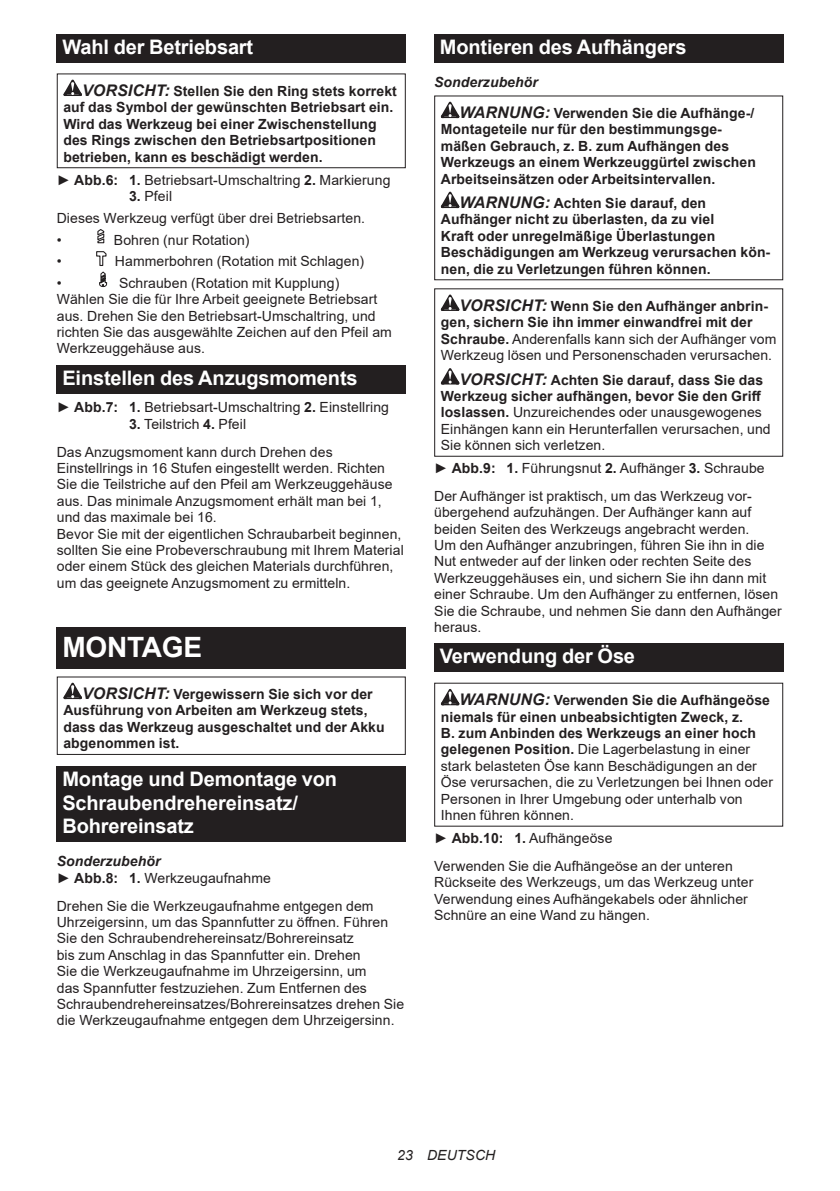
<style>
.page{position:relative;width:840px;height:1191px;background:#fff}
.page>*{position:absolute;margin:0;border:0;box-sizing:border-box;transform-origin:0 0}
.t1{font:700 28px "Arial";letter-spacing:-.01em;color:#fff}
.t2{font:700 20px/23.4px "Arial";letter-spacing:-.01em;color:#fff}
.t3{font:14px/16.4px "Arial";letter-spacing:.005em;color:#231f20}
.t4{font:700 14px/16.4px "Arial";letter-spacing:.005em;color:#231f20}
.t5{font:italic 14px "Arial";letter-spacing:.005em;color:#231f20}
.s1{font-style:italic;font-size:16px}
.s2{font-weight:700}
.s3{font-weight:700;font-style:italic}
.s4{font-style:italic}
.s5{font-weight:700;font-style:italic;font-size:16px}
</style>
<div class="page">
<div style="left:57px;top:34px;width:348px;height:29px;background:#231f20"></div>
<svg style="left:63px;top:80px;width:19px;height:16px"></svg>
<div style="left:57px;top:73px;width:348px;height:95px;border:1px solid #231f20"></div>
<svg style="left:97px;top:229px;width:8px;height:15px"></svg>
<svg style="left:96px;top:251px;width:11px;height:36px"></svg>
<div style="left:57px;top:365px;width:348px;height:28px;background:#231f20"></div>
<div style="left:57px;top:627px;width:348px;height:41px;background:#231f20"></div>
<svg style="left:63px;top:682px;width:19px;height:17px"></svg>
<div style="left:57px;top:676px;width:348px;height:79px;border:1px solid #231f20"></div>
<div style="left:57px;top:766px;width:348px;height:75px;background:#231f20"></div>
<div style="left:434px;top:34px;width:348px;height:29px;background:#231f20"></div>
<svg style="left:440px;top:102px;width:19px;height:16px"></svg>
<svg style="left:440px;top:192px;width:19px;height:16px"></svg>
<svg style="left:440px;top:294px;width:19px;height:17px"></svg>
<svg style="left:440px;top:368px;width:19px;height:16px"></svg>
<div style="left:434px;top:288px;width:348px;height:169px;border:1px solid #231f20"></div>
<div style="left:434px;top:643px;width:348px;height:29px;background:#231f20"></div>
<svg style="left:440px;top:689px;width:19px;height:16px"></svg>
<h2 class="t2" style="left:62px;top:36px;width:192px">Wahl der Betriebsart</h2>
<p class="t4" style="left:63px;top:83px;width:335px;text-indent:19px"><span class="s1">VORSICHT:</span> Stellen Sie den Ring stets korrekt auf das Symbol der gewünschten Betriebsart ein.<br>Wird das Werkzeug bei einer Zwischenstellung des Rings zwischen den Betriebsartpositionen betrieben, kann es beschädigt werden.</p>
<p class="t3" style="left:57px;top:171px;width:335px">► <span class="s2">Abb.6: 1.</span> Betriebsart-Umschaltring <span class="s2">2.</span> Markierung</p>
<p class="t3" style="left:57px;top:185px;width:310px;line-height:21.8px;text-indent:72px"><span class="s2">3.</span> Pfeil<br>Dieses Werkzeug verfügt über drei Betriebsarten. •</p>
<p class="t3" style="left:114px;top:231px;width:137px">Bohren (nur Rotation)</p>
<p class="t3" style="left:57px;top:253px;width:6px">•</p>
<p class="t3" style="left:115px;top:253px;width:251px">Hammerbohren (Rotation mit Schlagen)</p>
<p class="t3" style="left:57px;top:275px;width:6px">•</p>
<p class="t3" style="left:57px;top:275px;width:336px;text-indent:62px">Schrauben (Rotation mit Kupplung)<br>Wählen Sie die für Ihre Arbeit geeignete Betriebsart aus. Drehen Sie den Betriebsart-Umschaltring, und richten Sie das ausgewählte Zeichen auf den Pfeil am Werkzeuggehäuse aus.</p>
<h2 class="t2" style="left:62px;top:366px;width:296px">Einstellen des Anzugsmoments</h2>
<p class="t3" style="left:57px;top:399px;width:333px">► <span class="s2">Abb.7: 1.</span> Betriebsart-Umschaltring <span class="s2">2.</span> Einstellring</p>
<p class="t3" style="left:57px;top:410px;width:277px;line-height:27.8px;text-indent:72px"><span class="s2">3.</span> Teilstrich <span class="s2">4.</span> Pfeil<br>Das Anzugsmoment kann durch Drehen des</p>
<p class="t3" style="left:57px;top:460px;width:348px">Einstellrings in 16 Stufen eingestellt werden. Richten Sie die Teilstriche auf den Pfeil am Werkzeuggehäuse aus. Das minimale Anzugsmoment erhält man bei 1, und das maximale bei 16.<br>Bevor Sie mit der eigentlichen Schraubarbeit beginnen, sollten Sie eine Probeverschraubung mit Ihrem Material oder einem Stück des gleichen Materials durchführen, um das geeignete Anzugsmoment zu ermitteln.</p>
<h1 class="t1" style="left:62px;top:627px;width:141px">MONTAGE</h1>
<p class="t4" style="left:63px;top:686px;width:322px;text-indent:19px"><span class="s1">VORSICHT:</span> Vergewissern Sie sich vor der Ausführung von Arbeiten am Werkzeug stets, dass das Werkzeug ausgeschaltet und der Akku abgenommen ist.</p>
<h2 class="t2" style="left:62px;top:767px;width:276px">Montage und Demontage von<br>Schraubendrehereinsatz/<br>Bohrereinsatz</h2>
<p class="t3" style="left:57px;top:853px;width:215px"><span class="s3">Sonderzubehör<br></span>► <span class="s2">Abb.8: 1.</span> Werkzeugaufnahme</p>
<p class="t3" style="left:57px;top:897px;width:349px">Drehen Sie die Werkzeugaufnahme entgegen dem Uhrzeigersinn, um das Spannfutter zu öffnen. Führen Sie den Schraubendrehereinsatz/Bohrereinsatz<br>bis zum Anschlag in das Spannfutter ein. Drehen<br>Sie die Werkzeugaufnahme im Uhrzeigersinn, um<br>das Spannfutter festzuziehen. Zum Entfernen des Schraubendrehereinsatzes/Bohrereinsatzes drehen Sie die Werkzeugaufnahme entgegen dem Uhrzeigersinn.</p>
<h2 class="t2" style="left:439px;top:36px;width:248px">Montieren des Aufhängers</h2>
<p class="t4" style="left:459px;top:67px;width:296px;line-height:30.6px;text-indent:-25px"><span class="s4">Sonderzubehör<br></span><span class="s1">WARNUNG:</span> Verwenden Sie die Aufhänge-/</p>
<p class="t4" style="left:440px;top:121px;width:316px">Montageteile nur für den bestimmungsge&shy;mäßen Gebrauch, z. B. zum Aufhängen des Werkzeugs an einem Werkzeuggürtel zwischen Arbeitseinsätzen oder Arbeitsintervallen.</p>
<p class="t4" style="left:440px;top:195px;width:330px;text-indent:19px"><span class="s1">WARNUNG:</span> Achten Sie darauf, den Aufhänger nicht zu überlasten, da zu viel<br>Kraft oder unregelmäßige Überlastungen Beschädigungen am Werkzeug verursachen kön&shy;nen, die zu Verletzungen führen können.</p>
<p class="t3" style="left:440px;top:298px;width:337px;text-indent:19px"><span class="s5">VORSICHT:</span> <span class="s2">Wenn Sie den Aufhänger anbrin&shy;gen, sichern Sie ihn immer einwandfrei mit der Schraube.</span> Anderenfalls kann sich der Aufhänger vom Werkzeug lösen und Personenschaden verursachen.</p>
<p class="t3" style="left:440px;top:371px;width:331px;text-indent:19px"><span class="s5">VORSICHT:</span> <span class="s2">Achten Sie darauf, dass Sie das Werkzeug sicher aufhängen, bevor Sie den Griff loslassen.</span> Unzureichendes oder unausgewogenes Einhängen kann ein Herunterfallen verursachen, und Sie können sich verletzen.</p>
<p class="t3" style="left:434px;top:454px;width:332px;line-height:27.8px">► <span class="s2">Abb.9: 1.</span> Führungsnut <span class="s2">2.</span> Aufhänger <span class="s2">3.</span> Schraube<br>Der Aufhänger ist praktisch, um das Werkzeug vor-</p>
<p class="t3" style="left:434px;top:504px;width:349px">übergehend aufzuhängen. Der Aufhänger kann auf beiden Seiten des Werkzeugs angebracht werden.<br>Um den Aufhänger anzubringen, führen Sie ihn in die Nut entweder auf der linken oder rechten Seite des Werkzeuggehäuses ein, und sichern Sie ihn dann mit einer Schraube. Um den Aufhänger zu entfernen, lösen Sie die Schraube, und nehmen Sie dann den Aufhänger heraus.</p>
<h2 class="t2" style="left:439px;top:645px;width:197px">Verwendung der Öse</h2>
<p class="t3" style="left:440px;top:692px;width:333px;text-indent:19px"><span class="s5">WARNUNG:</span> <span class="s2">Verwenden Sie die Aufhängeöse niemals für einen unbeabsichtigten Zweck, z.<br>B. zum Anbinden des Werkzeugs an einer hoch gelegenen Position.</span> Die Lagerbelastung in einer stark belasteten Öse kann Beschädigungen an der Öse verursachen, die zu Verletzungen bei Ihnen oder Personen in Ihrer Umgebung oder unterhalb von Ihnen führen können.</p>
<p class="t3" style="left:434px;top:824px;width:300px;line-height:27.8px">► <span class="s2">Abb.10: 1.</span> Aufhängeöse<br>Verwenden Sie die Aufhängeöse an der unteren</p>
<p class="t3" style="left:434px;top:874px;width:320px">Rückseite des Werkzeugs, um das Werkzeug unter<br>Verwendung eines Aufhängekabels oder ähnlicher<br>Schnüre an eine Wand zu hängen.</p>
<p class="t5" style="left:397px;top:1146px;width:99px">23 DEUTSCH</p>
</div>
